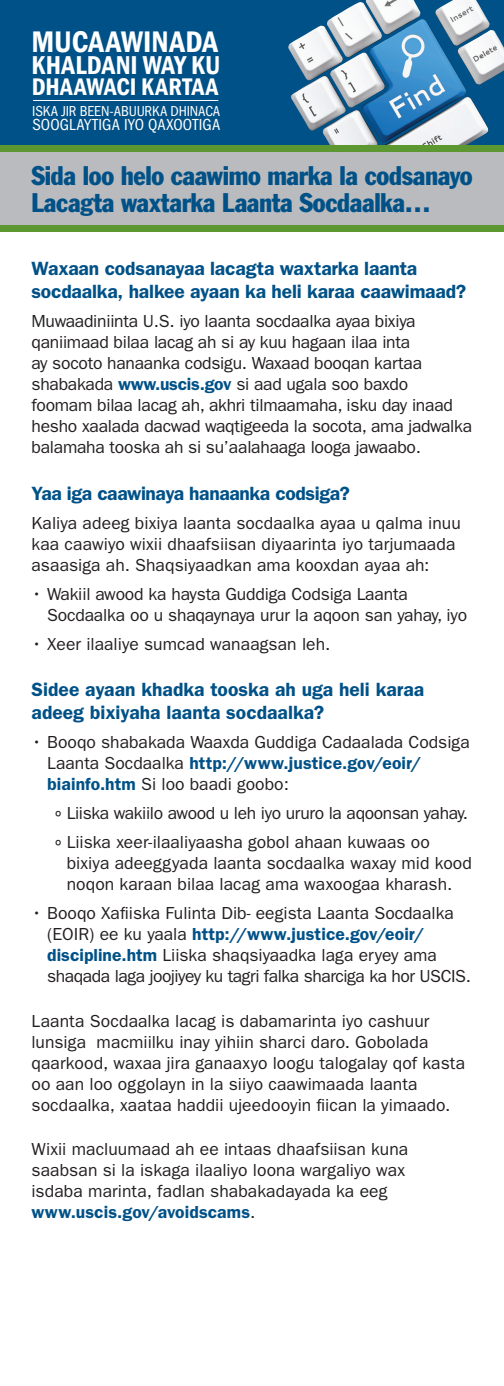
<style>
.page{position:relative;width:504px;height:1386px;background:#fff}
.page>*{position:absolute;margin:0;border:0;box-sizing:border-box;transform-origin:0 0}
.t1{font:600 condensed 30.62px "Franklin Gothic";letter-spacing:.005em;color:#fff}
.t2{font:600 condensed 26.6px "Franklin Gothic";letter-spacing:.005em;color:#fff}
.t3{font:condensed 26.43px/26.4px "Franklin Gothic";letter-spacing:-.015em;color:#005187}
.t4{font:600 condensed 24.68px "Franklin Gothic";letter-spacing:.01em;color:#fff}
.Question{font:600 19.25px/23.1px "ITC Franklin Gothic Std";letter-spacing:-.01em;color:#005187}
.bullet{font:17.5px/21px "ITC Franklin Gothic Std";color:#231f20}
.bullet-2{font:17.5px "ITC Franklin Gothic Std";letter-spacing:-.02em;color:#231f20}
.t5{font:condensed 16.62px "ITC Franklin Gothic Std";letter-spacing:.01em;color:#fff}
.t6{font:condensed 14.88px "ITC Franklin Gothic Std";letter-spacing:-.01em;color:#fff}
.s1{font-weight:600;color:#005187}
</style>
<div class="page">
<svg style="left:0;top:0;width:504px;height:145px;background:#286c99"></svg>
<img style="left:327px;top:0;width:163px;height:58px">
<div style="left:0;top:151px;width:504px;height:74px;background:#babbbe"></div>
<div style="left:0;top:145px;width:504px;height:6px;background:#5c9731"></div>
<div style="left:0;top:225px;width:504px;height:7px;background:#5c9731"></div>
<hr style="left:33px;top:100px;width:185px;height:1px;background:#fff">
<p class="t1" style="left:31px;top:21px;width:188px">MUCAAWINADA</p>
<p class="t2" style="left:32px;top:47px;width:191px">KHALDANI WAY KU</p>
<p class="t4" style="left:32px;top:70px;width:188px">DHAAWACI KARTAA</p>
<p class="t6" style="left:32px;top:103px;width:190px">ISKA JIR BEEN-ABUURKA DHINACA</p>
<p class="t5" style="left:32px;top:115px;width:189px">SOOGLAYTIGA IYO QAXOOTIGA</p>
<p class="t3" style="left:32px;top:162px;width:443px">Sida loo helo caawimo marka la codsanayo<br>Lacagta waxtarka Laanta Socdaalka…</p>
<p class="Question" style="left:32px;top:257px;width:436px">Waxaan codsanayaa lacagta waxtarka laanta socdaalka, halkee ayaan ka heli karaa caawimaad?</p>
<p class="bullet" style="left:32px;top:311px;width:442px">Muwaadiniinta U.S. iyo laanta socdaalka ayaa bixiya qaniimaad bilaa lacag ah si ay kuu hagaan ilaa inta<br>ay socoto hanaanka codsigu. Waxaad booqan kartaa shabakada <span class="s1">www.uscis.gov</span> si aad ugala soo baxdo foomam bilaa lacag ah, akhri tilmaamaha, isku day inaad hesho xaalada dacwad waqtigeeda la socota, ama jadwalka balamaha tooska ah si su’aalahaaga looga jawaabo.</p>
<p class="Question" style="left:32px;top:482px;width:320px">Yaa iga caawinaya hanaanka codsiga?</p>
<p class="bullet" style="left:32px;top:513px;width:431px">Kaliya adeeg bixiya laanta socdaalka ayaa u qalma inuu kaa caawiyo wixii dhaafsiisan diyaarinta iyo tarjumaada asaasiga ah. Shaqsiyaadkan ama kooxdan ayaa ah:</p>
<p class="bullet" style="left:47px;top:583px;width:421px;text-indent:-16px">• Wakiil awood ka haysta Guddiga Codsiga Laanta<br>Socdaalka oo u shaqaynaya urur la aqoon san yahay, iyo</p>
<p class="bullet" style="left:32px;top:633px;width:300px">• Xeer ilaaliye sumcad wanaagsan leh.</p>
<p class="Question" style="left:32px;top:678px;width:394px">Sidee ayaan khadka tooska ah uga heli karaa adeeg bixiyaha laanta socdaalka?</p>
<p class="bullet" style="left:47px;top:732px;width:424px;text-indent:-16px">• Booqo shabakada Waaxda Guddiga Cadaalada Codsiga<br>Laanta Socdaalka <span class="s1">http://www.justice.gov/eoir/ biainfo.htm</span> Si loo baadi goobo:</p>
<p class="bullet-2" style="left:55px;top:803px;width:415px">º Liiska wakiilo awood u leh iyo ururo la aqoonsan yahay.</p>
<p class="bullet" style="left:67px;top:832px;width:407px;text-indent:-12px">º Liiska xeer-ilaaliyaasha gobol ahaan kuwaas oo bixiya adeeggyada laanta socdaalka waxay mid kood noqon karaan bilaa lacag ama waxoogaa kharash.</p>
<p class="bullet" style="left:47px;top:903px;width:425px;text-indent:-16px">• Booqo Xafiiska Fulinta Dib- eegista Laanta Socdaalka (EOIR) ee ku yaala <span class="s1">http://www.justice.gov/eoir/ discipline.htm</span> Liiska shaqsiyaadka laga eryey ama shaqada laga joojiyey ku tagri falka sharciga ka hor USCIS.</p>
<p class="bullet" style="left:32px;top:1010px;width:435px">Laanta Socdaalka lacag is dabamarinta iyo cashuur lunsiga macmiilku inay yihiin sharci daro. Gobolada qaarkood, waxaa jira ganaaxyo loogu talogalay qof kasta oo aan loo oggolayn in la siiyo caawimaada laanta socdaalka, xaataa haddii ujeedooyin fiican la yimaado.</p>
<p class="bullet" style="left:32px;top:1139px;width:378px">Wixii macluumaad ah ee intaas dhaafsiisan kuna saabsan si la iskaga ilaaliyo loona wargaliyo wax isdaba marinta, fadlan shabakadayada ka eeg <span class="s1">www.uscis.gov/avoidscams</span>.</p>
</div>
